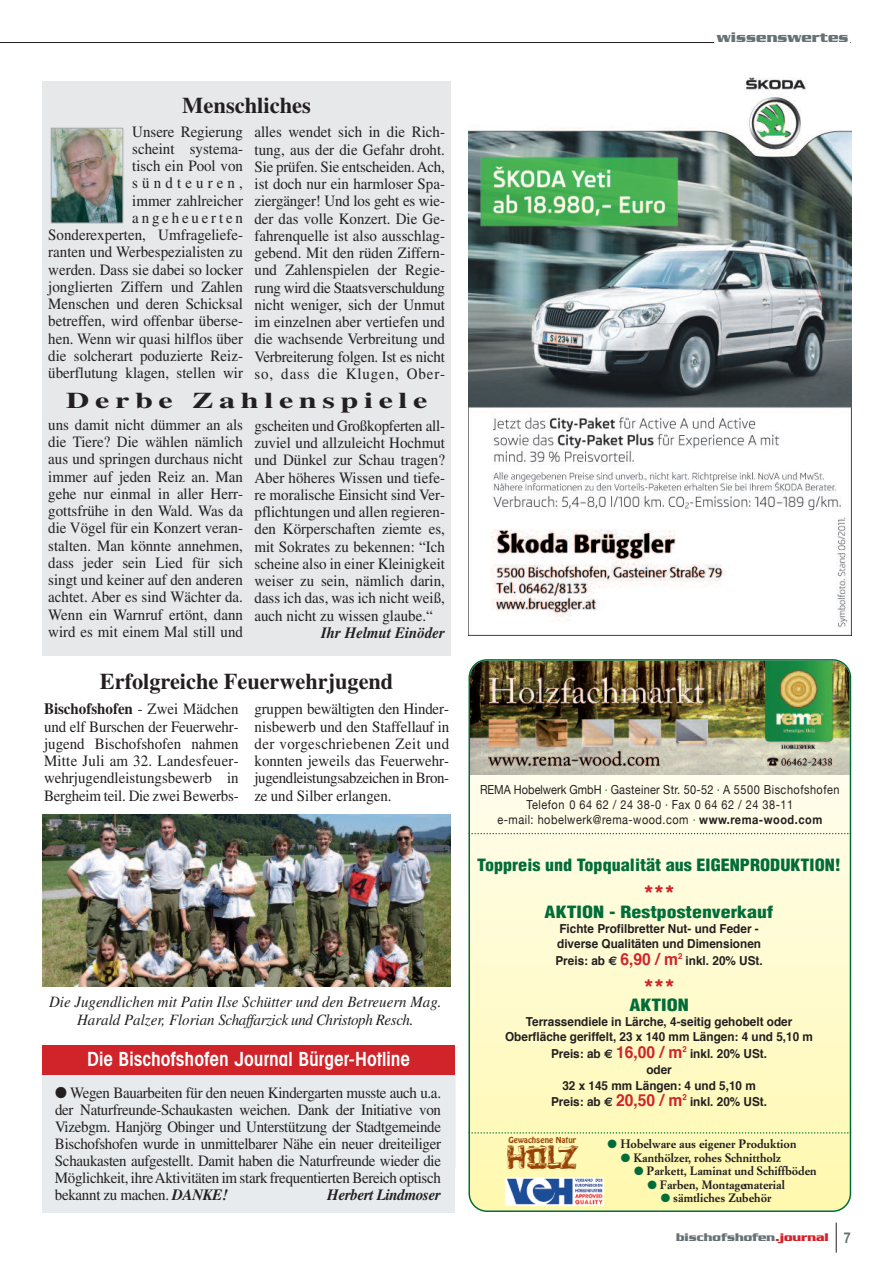
<style>
.page{position:relative;width:893px;height:1263px;background:#fff}
.page>*{position:absolute;margin:0;border:0;box-sizing:border-box;transform-origin:0 0}
.t1{font:29.55px "Logger";color:#974105}
.t2{font:700 22.5px "Times";color:#231f20}
.t3{font:700 22.5px "Times";letter-spacing:.175em;color:#231f20;scale:1.43 1}
.t4{font:900 condensed 20.85px "Helvetica";color:#d1232a}
.t5{font:600 condensed 19.5px "Avant Garde";color:#fff}
.t6{font:900 condensed 16.5px "Helvetica";color:#006d38;scale:1.1 1}
.t7{font:900 condensed 16.5px "Helvetica";color:#006d38;scale:1.2 1}
.t8{font:15.75px/17.2px "Times";color:#231f20;text-align:justify;scale:.95 1}
.t9{font:italic 15.75px/17.2px "Times";color:#231f20;text-align:center;scale:.95 1}
.t10{font:italic 700 15.75px "Times";color:#231f20;scale:.95 1}
.t11{font:italic 700 15.75px "Times";letter-spacing:-.02em;color:#231f20;scale:.95 1}
.t12{font:700 15px "Serpentine";color:#667275}
.t13{font:700 12.45px/15.1px "Helvetica";color:#231f20;text-align:center;scale:.95 1}
.t14{font:12.45px/15px "Helvetica Neue";letter-spacing:.045em;color:#231f20;text-align:center;scale:.88 1}
.t15{font:700 12px "Simoncini Garamond";color:#231f20}
.t16{font:700 12px "Serpentine";color:#667275}
.t17{font:7.35px "Hobo";color:#974105;scale:1.09 1}
.s1{font-weight:700}
.s2{font-weight:700;font-style:italic}
.s3{color:#006d38}
.s4{font-family:"Euro Sans"}
.s5{font-size:16.5px;color:#d1232a}
.s6{color:#d1232a}
.s7{font-family:"Helvetica";font-stretch:condensed;font-size:15px}
</style>
<div class="page">
<div style="left:43px;top:81px;width:408px;height:575px;background:#e7e8e9"></div>
<hr style="left:0;top:42px;width:850px;height:1px;background:#231f20">
<hr style="left:836px;top:1222px;width:1px;height:31px;background:#231f20">
<img style="left:53px;top:130px;width:68px;height:91px">
<div style="left:51px;top:128px;width:72px;height:95px;border:1px solid #a8a9ad"></div>
<div style="left:714px;top:30px;width:136px;height:29px;background:#fff"></div>
<img style="left:43px;top:815px;width:408px;height:171px">
<img style="left:468px;top:78px;width:383px;height:558px">
<img style="left:468px;top:659px;width:383px;height:553px">
<svg style="left:468px;top:833px;width:383px;height:1px"></svg>
<svg style="left:468px;top:1132px;width:383px;height:2px"></svg>
<svg style="left:506px;top:1177px;width:98px;height:28px"></svg>
<img style="left:507px;top:1178px;width:95px;height:26px">
<div style="left:43px;top:1045px;width:412px;height:168px;background:#e7ebed"></div>
<div style="left:43px;top:1045px;width:412px;height:30px;background:#d1232a"></div>
<h2 class="t2" style="left:182px;top:97px;width:130px">Menschliches</h2>
<p class="t8" style="left:48px;top:124px;width:206px;text-align:right">Unsere Regierung<br>scheint systema-<br>tisch ein Pool von sündteuren,<br>immer zahlreicher angeheuerten<br>Sonderexperten, Umfrageliefe&shy;ranten und Werbespezialisten zu werden. Dass sie dabei so locker jonglierten Ziffern und Zahlen<br>Menschen und deren Schicksal betreffen, wird offenbar überse&shy;hen. Wenn wir quasi hilflos über die solcherart poduzierte Reiz&shy;überflutung klagen, stellen wir</p>
<p class="t8" style="left:48px;top:417px;width:206px">uns damit nicht dümmer an als die Tiere? Die wählen nämlich aus und springen durchaus nicht immer auf jeden Reiz an. Man gehe nur einmal in aller Herr&shy;gottsfrühe in den Wald. Was da die Vögel für ein Konzert veran&shy;stalten. Man könnte annehmen, dass jeder sein Lied für sich singt und keiner auf den anderen achtet. Aber es sind Wächter da.<br>Wenn ein Warnruf ertönt, dann wird es mit einem Mal still und</p>
<p class="t8" style="left:255px;top:125px;width:202px">alles wendet sich in die Rich&shy;tung, aus der die Gefahr droht.<br>Sie prüfen. Sie entscheiden.Ach, ist doch nur ein harmloser Spa&shy;ziergänger! Und los geht es wie&shy;der das volle Konzert. Die Ge&shy;fahrenquelle ist also ausschlag&shy;gebend. Mit den rüden Ziffern&shy;und Zahlenspielen der Regie&shy;rung wird die Staatsverschuldung nicht weniger, sich der Unmut im einzelnen aber vertiefen und die wachsende Verbreitung und Verbreiterung folgen. Ist es nicht so, dass die Klugen, Ober-</p>
<p class="t8" style="left:255px;top:418px;width:202px">gscheiten und Großkopferten all&shy;zuviel und allzuleicht Hochmut und Dünkel zur Schau tragen?<br>Aber höheres Wissen und tiefe&shy;re moralische Einsicht sind Ver&shy;pflichtungen und allen regieren&shy;den Körperschaften ziemte es, mit Sokrates zu bekennen: “Ich scheine also in einer Kleinigkeit weiser zu sein, nämlich darin, dass ich das, was ich nicht weiß, auch nicht zu wissen glaube.“</p>
<p class="t10" style="left:321px;top:627px;width:132px">Ihr Helmut Einöder</p>
<h2 class="t3" style="left:66px;top:393px;width:254px">Derbe Zahlenspiele</h2>
<h2 class="t2" style="left:100px;top:674px;width:295px">Erfolgreiche Feuerwehrjugend</h2>
<p class="t8" style="left:44px;top:702px;width:206px"><span class="s1">Bischofshofen</span> - Zwei Mädchen und elf Burschen der Feuerwehr&shy;jugend Bischofshofen nahmen Mitte Juli am 32. Landesfeuer&shy;wehrjugendleistungsbewerb in Bergheim teil. Die zwei Bewerbs-</p>
<p class="t8" style="left:254px;top:702px;width:206px">gruppen bewältigten den Hinder&shy;nisbewerb und den Staffellauf in der vorgeschriebenen Zeit und konnten jeweils das Feuerwehr&shy;jugendleistungsabzeichen in Bron&shy;ze und Silber erlangen.</p>
<p class="t9" style="left:49px;top:995px;width:415px">Die Jugendlichen mit Patin Ilse Schütter und den Betreuern Mag.<br>Harald Palzer, Florian Schaffarzick und Christoph Resch.</p>
<p class="t5" style="left:87px;top:1052px;width:325px">Die Bischofshofen Journal Bürger-Hotline</p>
<p class="t8" style="left:55px;top:1086px;width:408px">● Wegen Bauarbeiten für den neuen Kindergarten musste auch u.a. der Naturfreunde-Schaukasten weichen. Dank der Initiative von Vizebgm. Hanjörg Obinger und Unterstützung der Stadtgemeinde Bischofshofen wurde in unmittelbarer Nähe ein neuer dreiteiliger Schaukasten aufgestellt. Damit haben die Naturfreunde wieder die Möglichkeit, ihreAktivitäten im stark frequentierten Bereich optisch bekannt zu machen. <span class="s2">DANKE!</span></p>
<p class="t11" style="left:327px;top:1188px;width:121px">Herbert Lindmoser</p>
<p class="t12" style="left:717px;top:28px;width:133px">wissenswertes</p>
<p class="t14" style="left:480px;top:781px;width:410px">REMA Hobelwerk GmbH <span class="s3">·</span> Gasteiner Str. 50-52 <span class="s3">·</span> A 5500 Bischofshofen<br>Telefon 0 64 62 / 24 38-0 <span class="s3">·</span> Fax 0 64 62 / 24 38-11<br>e-mail: hobelwerk@rema-wood.com <span class="s3">·</span> <span class="s1">www.rema-wood.com</span></p>
<p class="t6" style="left:477px;top:856px;width:332px">Toppreis und Topqualität aus EIGENPRODUKTION!</p>
<h3 class="t4" style="left:643px;top:882px;width:33px">***</h3>
<p class="t7" style="left:545px;top:902px;width:192px">AKTION - Restpostenverkauf</p>
<p class="t13" style="left:557px;top:922px;width:216px;text-align:left">Fichte Profilbretter Nut- und Feder - diverse Qualitäten und Dimensionen</p>
<p class="t13" style="left:555px;top:954px;width:220px">Preis: ab <span class="s4">€</span> <span class="s5">6,90 / m</span><sup>2</sup> inkl. 20% USt.</p>
<h3 class="t4" style="left:643px;top:975px;width:33px">***</h3>
<p class="t7" style="left:629px;top:996px;width:51px">AKTION</p>
<p class="t13" style="left:505px;top:1015px;width:326px">Terrassendiele in Lärche, 4-seitig gehobelt oder<br>Oberfläche geriffelt, 23 x 140 mm Längen: 4 und 5,10 m</p>
<p class="t13" style="left:551px;top:1046px;width:229px;line-height:16.5px">Preis: ab <span class="s4">€</span> <span class="s5">16,00 / m</span><sup>2</sup> inkl. 20% USt. oder</p>
<p class="t13" style="left:551px;top:1078px;width:229px;line-height:16.5px">32 x 145 mm Längen: 4 und 5,10 m<br>Preis: ab <span class="s4">€</span> <span class="s5">20,50 / m</span><sup>2</sup> inkl. 20% USt.</p>
<p class="t17" style="left:508px;top:1137px;width:64px">Gewachsene Natur</p>
<h1 class="t1" style="left:506px;top:1142px;width:75px">HOLZ</h1>
<p class="t15" style="left:608px;top:1139px;width:190px"><span class="s3">●</span> Hobelware aus eigener Produktion</p>
<p class="t15" style="left:621px;top:1153px;width:162px"><span class="s3">●</span> Kanthölzer, rohes Schnittholz</p>
<p class="t15" style="left:634px;top:1166px;width:184px"><span class="s3">●</span> Parkett, Laminat und Schiffböden</p>
<p class="t15" style="left:647px;top:1179px;width:139px"><span class="s3">●</span> Farben, Montagematerial</p>
<p class="t15" style="left:661px;top:1193px;width:112px"><span class="s3">●</span> sämtliches Zubehör</p>
<p class="t16" style="left:676px;top:1230px;width:176px">bischofshofen<span class="s6">.journal</span> <span class="s7">7</span></p>
</div>
